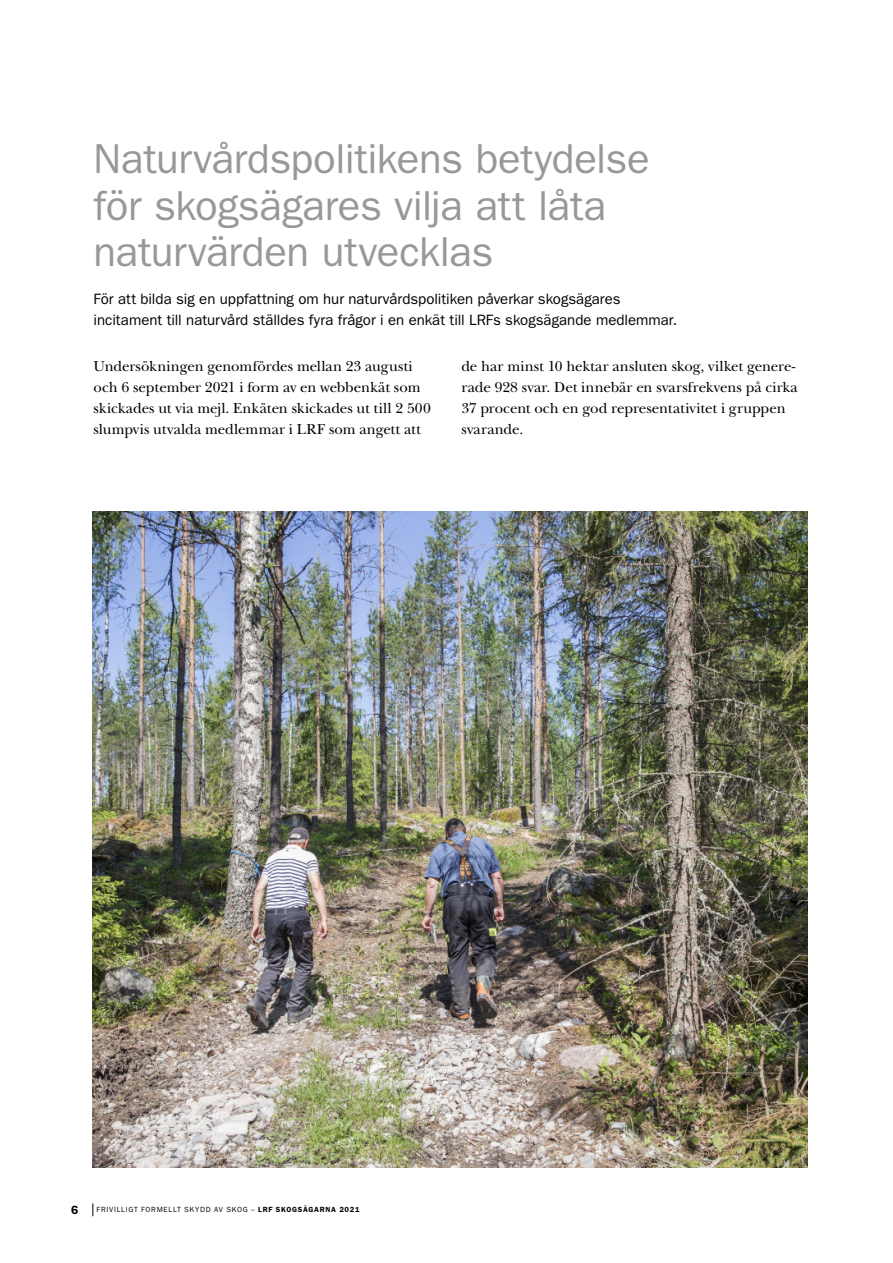
<style>
.page{position:relative;width:893px;height:1263px;background:#fff}
.page>*{position:absolute;margin:0;border:0;box-sizing:border-box;transform-origin:0 0}
.t1{font:42px/46.5px "ITC Franklin Gothic Std";letter-spacing:-.01em;color:#9b9796}
.t2{font:15px/21px "New Baskerville Std";color:#000}
.t3{font:15px/21px "ITC Franklin Gothic Std";color:#000}
.t4{font:600 12px "Franklin Gothic";color:#000}
.t5{font:7.5px "ITC Franklin Gothic Std";letter-spacing:.1em;color:#000}
.s1{font-weight:600}
</style>
<div class="page">
<img style="left:92px;top:512px;width:716px;height:656px">
<svg style="left:92px;top:1203px;width:1px;height:13px"></svg>
<h1 class="t1" style="left:94px;top:136px;width:558px">Naturvårdspolitikens betydelse för skogsägares vilja att låta naturvärden utvecklas</h1>
<p class="t3" style="left:94px;top:288px;width:585px">För att bilda sig en uppfattning om hur naturvårdspolitiken påverkar skogsägares incitament till naturvård ställdes fyra frågor i en enkät till LRFs skogsägande medlemmar.</p>
<p class="t2" style="left:94px;top:356px;width:339px">Undersökningen genomfördes mellan 23 augusti och 6 september 2021 i form av en webbenkät som skickades ut via mejl. Enkäten skickades ut till 2 500 slumpvis utvalda medlemmar i LRF som angett att</p>
<p class="t2" style="left:461px;top:356px;width:338px">de har minst 10 hektar ansluten skog, vilket genere&shy;rade 928 svar. Det innebär en svarsfrekvens på cirka 37 procent och en god representativitet i gruppen svarande.</p>
<p class="t4" style="left:71px;top:1202px;width:9px">6</p>
<p class="t5" style="left:97px;top:1205px;width:265px">FRIVILLIGT FORMELLT SKYDD AV SKOG – <span class="s1">LRF SKOGSÄGARNA 2021</span></p>
</div>
